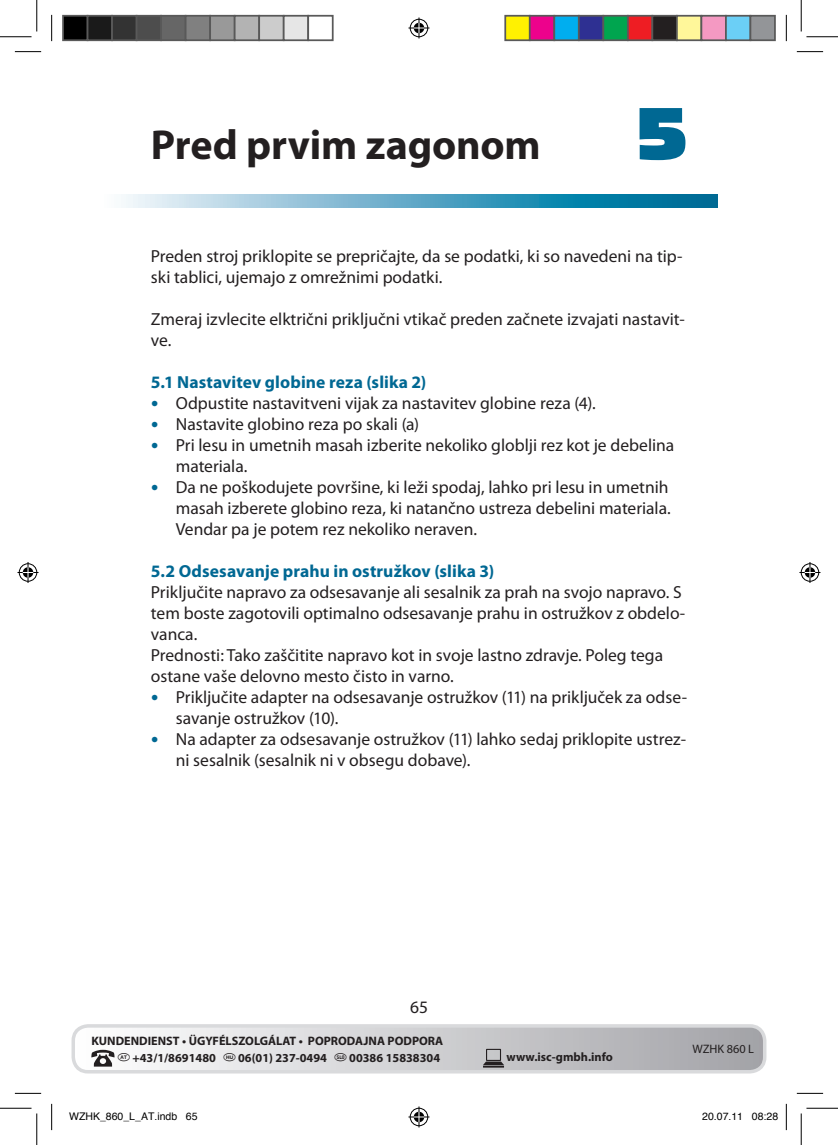
<style>
.page{position:relative;width:838px;height:1145px;background:#fff}
.page>*{position:absolute;margin:0;border:0;box-sizing:border-box;transform-origin:0 0}
.t1{font:700 42px "Myriad Pro";letter-spacing:-.005em;color:#231f20}
.t2{font:17.5px/21px "Myriad Pro";color:#231f20}
.t3{font:700 17.5px "Myriad Pro";letter-spacing:.005em;color:#006893}
.t4{font:700 12.25px/17.2px "Myriad Pro";color:#231f20;text-align:right}
.t5{font:12.25px "Myriad Pro";color:#231f20}
.t6{font:10.5px "Helvetica";color:#000}
.s1{font-family:"Simian Text Gorilla";font-weight:400;font-size:84px;color:#006893}
.s2{font-family:"Frutiger";font-weight:700;font-size:15.75px;color:#006893}
</style>
<div class="page">
<svg style="left:124px;top:195px;width:593px;height:13px;background:#5fa9c5"></svg>
<div style="left:73px;top:1026px;width:691px;height:46px;background:linear-gradient(to right,#fff,#a3a3a7);border-radius:15px"></div>
<div style="left:71px;top:1024px;width:695px;height:50px;border:4px solid #d9dadc;border-radius:15px"></div>
<svg style="left:483px;top:1049px;width:21px;height:19px"></svg>
<svg style="left:91px;top:1050px;width:24px;height:17px"></svg>
<svg style="left:15px;top:51px;width:26px;height:1px"></svg>
<svg style="left:796px;top:51px;width:27px;height:1px"></svg>
<svg style="left:15px;top:1093px;width:26px;height:1px"></svg>
<svg style="left:796px;top:1093px;width:27px;height:1px"></svg>
<svg style="left:51px;top:15px;width:1px;height:26px"></svg>
<svg style="left:51px;top:1104px;width:1px;height:26px"></svg>
<svg style="left:786px;top:15px;width:1px;height:26px"></svg>
<svg style="left:786px;top:1104px;width:1px;height:26px"></svg>
<hr style="left:0;top:36px;width:32px;height:1px;background:#000">
<hr style="left:806px;top:36px;width:31px;height:1px;background:#000">
<hr style="left:0;top:1108px;width:32px;height:1px;background:#000">
<hr style="left:806px;top:1108px;width:31px;height:1px;background:#000">
<hr style="left:36px;top:0;width:1px;height:31px;background:#000">
<hr style="left:36px;top:1113px;width:1px;height:32px;background:#000">
<hr style="left:800px;top:0;width:1px;height:31px;background:#000">
<hr style="left:800px;top:1113px;width:1px;height:32px;background:#000">
<svg style="left:408px;top:18px;width:21px;height:21px"></svg>
<svg style="left:408px;top:1106px;width:21px;height:21px"></svg>
<svg style="left:18px;top:562px;width:21px;height:21px"></svg>
<svg style="left:799px;top:562px;width:21px;height:21px"></svg>
<div style="left:63px;top:16px;width:25px;height:24px;background:#000"></div>
<div style="left:62px;top:15px;width:26px;height:26px;border:2px solid #595959"></div>
<div style="left:88px;top:16px;width:24px;height:24px;background:#1a1a1a"></div>
<div style="left:87px;top:15px;width:26px;height:26px;border:2px solid #595959"></div>
<div style="left:112px;top:16px;width:25px;height:24px;background:#333"></div>
<div style="left:111px;top:15px;width:26px;height:26px;border:2px solid #595959"></div>
<div style="left:137px;top:16px;width:24px;height:24px;background:#4d4d4d"></div>
<div style="left:136px;top:15px;width:26px;height:26px;border:2px solid #595959"></div>
<div style="left:161px;top:16px;width:25px;height:24px;background:#666"></div>
<div style="left:160px;top:15px;width:26px;height:26px;border:2px solid #595959"></div>
<div style="left:186px;top:16px;width:24px;height:24px;background:#808080"></div>
<div style="left:185px;top:15px;width:26px;height:26px;border:2px solid #595959"></div>
<div style="left:210px;top:16px;width:25px;height:24px;background:#999"></div>
<div style="left:209px;top:15px;width:26px;height:26px;border:2px solid #595959"></div>
<div style="left:235px;top:16px;width:24px;height:24px;background:#b3b3b3"></div>
<div style="left:234px;top:15px;width:26px;height:26px;border:2px solid #595959"></div>
<div style="left:259px;top:16px;width:25px;height:24px;background:#ccc"></div>
<div style="left:258px;top:15px;width:26px;height:26px;border:2px solid #595959"></div>
<div style="left:284px;top:16px;width:24px;height:24px;background:#e6e6e6"></div>
<div style="left:283px;top:15px;width:26px;height:26px;border:2px solid #595959"></div>
<div style="left:307px;top:15px;width:26px;height:26px;border:2px solid #595959"></div>
<div style="left:505px;top:16px;width:24px;height:24px;background:#fff101"></div>
<div style="left:504px;top:15px;width:26px;height:26px;border:2px solid #595959"></div>
<div style="left:529px;top:16px;width:25px;height:24px;background:#ed028c"></div>
<div style="left:529px;top:15px;width:26px;height:26px;border:2px solid #595959"></div>
<div style="left:554px;top:16px;width:24px;height:24px;background:#00aeef"></div>
<div style="left:553px;top:15px;width:26px;height:26px;border:2px solid #595959"></div>
<div style="left:578px;top:16px;width:25px;height:24px;background:#2e3092"></div>
<div style="left:578px;top:15px;width:26px;height:26px;border:2px solid #595959"></div>
<div style="left:603px;top:16px;width:24px;height:24px;background:#00a54f"></div>
<div style="left:602px;top:15px;width:26px;height:26px;border:2px solid #595959"></div>
<div style="left:627px;top:16px;width:25px;height:24px;background:#ee1d23"></div>
<div style="left:627px;top:15px;width:26px;height:26px;border:2px solid #595959"></div>
<div style="left:652px;top:16px;width:24px;height:24px;background:#231f20"></div>
<div style="left:651px;top:15px;width:26px;height:26px;border:2px solid #595959"></div>
<div style="left:676px;top:16px;width:25px;height:24px;background:#fff79a"></div>
<div style="left:676px;top:15px;width:26px;height:26px;border:2px solid #595959"></div>
<div style="left:701px;top:16px;width:24px;height:24px;background:#f499c2"></div>
<div style="left:700px;top:15px;width:26px;height:26px;border:2px solid #595959"></div>
<div style="left:725px;top:16px;width:25px;height:24px;background:#6bcff6"></div>
<div style="left:725px;top:15px;width:26px;height:26px;border:2px solid #595959"></div>
<div style="left:750px;top:16px;width:24px;height:24px;background:#939598"></div>
<div style="left:749px;top:15px;width:26px;height:26px;border:2px solid #595959"></div>
<h1 class="t1" style="left:151px;top:121px;width:537px">Pred prvim zagonom <span class="s1">5</span></h1>
<p class="t2" style="left:151px;top:246px;width:533px">Preden stroj priklopite se prepričajte, da se podatki, ki so navedeni na tip&shy;ski tablici, ujemajo z omrežnimi podatki.</p>
<p class="t2" style="left:151px;top:309px;width:535px">Zmeraj izvlecite elktrični priključni vtikač preden začnete izvajati nastavit&shy;ve.</p>
<p class="t3" style="left:151px;top:373px;width:277px">5.1 Nastavitev globine reza (slika 2)</p>
<p class="t2" style="left:151px;top:393px;width:446px"><span class="s2">•</span> Odpustite nastavitveni vijak za nastavitev globine reza (4).</p>
<p class="t2" style="left:151px;top:414px;width:270px"><span class="s2">•</span> Nastavite globino reza po skali (a)</p>
<p class="t2" style="left:176px;top:435px;width:500px;text-indent:-25px"><span class="s2">•</span> Pri lesu in umetnih masah izberite nekoliko globlji rez kot je debelina materiala.</p>
<p class="t2" style="left:176px;top:477px;width:496px;text-indent:-25px"><span class="s2">•</span> Da ne poškodujete površine, ki leži spodaj, lahko pri lesu in umetnih masah izberete globino reza, ki natančno ustreza debelini materiala.<br>Vendar pa je potem rez nekoliko neraven.</p>
<p class="t3" style="left:151px;top:562px;width:345px">5.2 Odsesavanje prahu in ostružkov (slika 3)</p>
<p class="t2" style="left:151px;top:582px;width:536px">Priključite napravo za odsesavanje ali sesalnik za prah na svojo napravo. S tem boste zagotovili optimalno odsesavanje prahu in ostružkov z obdelo&shy;vanca.<br>Prednosti: Tako zaščitite napravo kot in svoje lastno zdravje. Poleg tega ostane vaše delovno mesto čisto in varno.</p>
<p class="t2" style="left:176px;top:687px;width:512px;text-indent:-25px"><span class="s2">•</span> Priključite adapter na odsesavanje ostružkov (11) na priključek za odse&shy;savanje ostružkov (10).</p>
<p class="t2" style="left:176px;top:729px;width:512px;text-indent:-25px"><span class="s2">•</span> Na adapter za odsesavanje ostružkov (11) lahko sedaj priklopite ustrez&shy;ni sesalnik (sesalnik ni v obsegu dobave).</p>
<p class="t2" style="left:410px;top:997px;width:19px">65</p>
<p class="t4" style="left:91px;top:1032px;width:353px">KUNDENDIENST • ÜGYFÉLSZOLGÁLAT • POPRODAJNA PODPORA <sup>u</sup> +43/1/8691480 <sup>@</sup> 06(01) 237-0494 <sup>X</sup> 00386 15838304</p>
<p class="t4" style="left:506px;top:1049px;width:108px">www.isc-gmbh.info</p>
<p class="t5" style="left:692px;top:1042px;width:63px">WZHK 860 L</p>
<p class="t6" style="left:69px;top:1107px;width:130px">WZHK_860_L_AT.indb 65</p>
<p class="t6" style="left:702px;top:1107px;width:77px">20.07.11 08:28</p>
</div>
